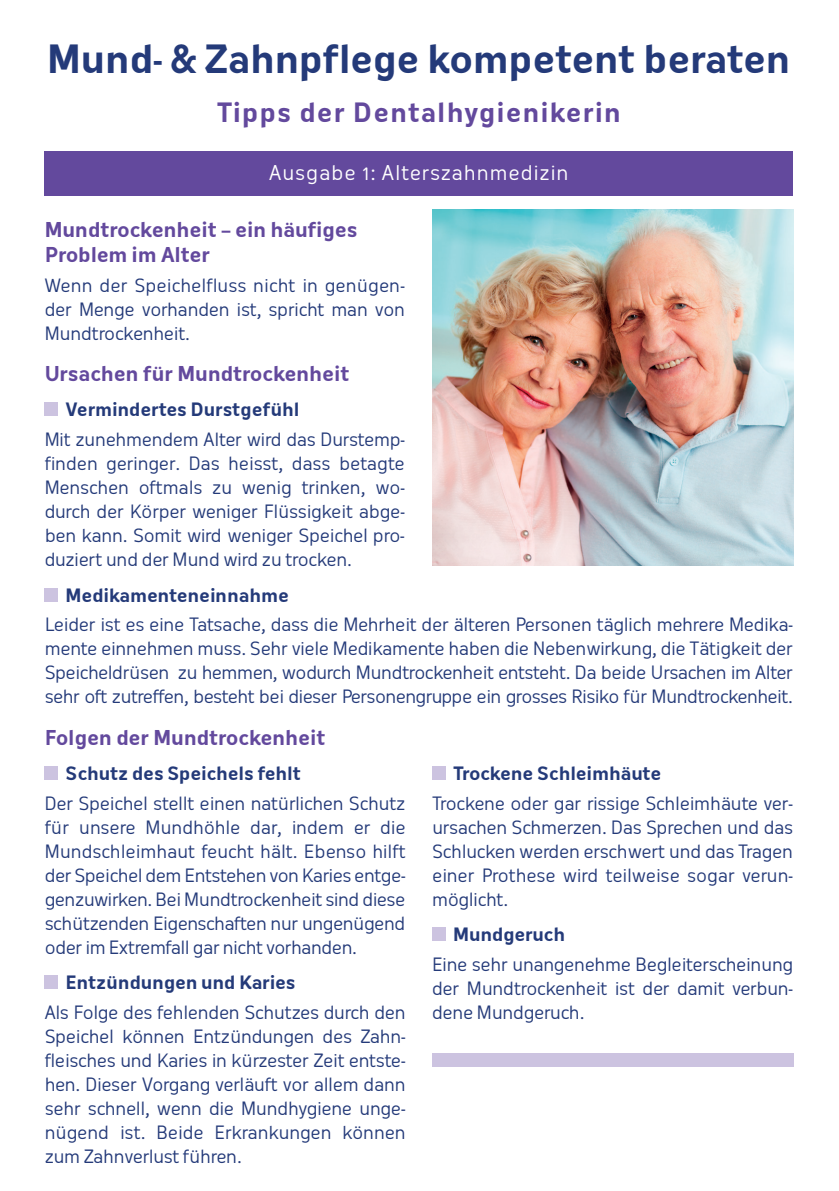
<style>
.page{position:relative;width:839px;height:1191px;background:#fff}
.page>*{position:absolute;margin:0;border:0;box-sizing:border-box;transform-origin:0 0}
.t1{font:700 38px "Oceania";letter-spacing:-.015em;color:#243a79}
.t2{font:700 26px "Oceania";letter-spacing:.04em;color:#63499d}
.t3{font:700 20px/25px "Oceania";letter-spacing:-.01em;color:#63499d}
.t4{font:20px "Oceania";letter-spacing:.035em;color:#fff}
.t5{font:18px/24px "Oceania";letter-spacing:-.03em;color:#243a79;text-align:justify}
.t6{font:700 18px "Oceania";letter-spacing:-.01em;color:#243a79}
</style>
<div class="page">
<div style="left:432px;top:1053px;width:361px;height:14px;background:#ccc3e0"></div>
<div style="left:45px;top:151px;width:748px;height:45px;background:#63499d"></div>
<img style="left:432px;top:209px;width:361px;height:357px">
<div style="left:45px;top:402px;width:13px;height:14px;background:#ccc3e0"></div>
<div style="left:45px;top:588px;width:13px;height:13px;background:#ccc3e0"></div>
<div style="left:45px;top:766px;width:13px;height:14px;background:#ccc3e0"></div>
<div style="left:45px;top:975px;width:13px;height:14px;background:#ccc3e0"></div>
<div style="left:432px;top:766px;width:14px;height:14px;background:#ccc3e0"></div>
<div style="left:432px;top:927px;width:14px;height:14px;background:#ccc3e0"></div>
<h1 class="t1" style="left:47px;top:37px;width:745px">Mund- &amp; Zahnpflege kompetent beraten</h1>
<h2 class="t2" style="left:217px;top:97px;width:405px">Tipps der Dentalhygienikerin</h2>
<p class="t4" style="left:269px;top:161px;width:301px">Ausgabe 1: Alterszahnmedizin</p>
<p class="t3" style="left:45px;top:217px;width:314px">Mundtrockenheit – ein häufiges<br>Problem im Alter</p>
<p class="t5" style="left:45px;top:273px;width:362px">Wenn der Speichelfluss nicht in genügen&shy;der Menge vorhanden ist, spricht man von Mundtrockenheit.</p>
<p class="t3" style="left:45px;top:361px;width:306px">Ursachen für Mundtrockenheit</p>
<p class="t6" style="left:66px;top:399px;width:235px">Vermindertes Durstgefühl</p>
<p class="t5" style="left:45px;top:427px;width:362px">Mit zunehmendem Alter wird das Durstemp&shy;finden geringer. Das heisst, dass betagte Menschen oftmals zu wenig trinken, wo&shy;durch der Körper weniger Flüssigkeit abge&shy;ben kann. Somit wird weniger Speichel pro&shy;duziert und der Mund wird zu trocken.</p>
<p class="t6" style="left:66px;top:584px;width:225px">Medikamenteneinnahme</p>
<p class="t5" style="left:45px;top:612px;width:750px">Leider ist es eine Tatsache, dass die Mehrheit der älteren Personen täglich mehrere Medika&shy;mente einnehmen muss. Sehr viele Medikamente haben die Nebenwirkung, die Tätigkeit der Speicheldrüsen zu hemmen, wodurch Mundtrockenheit entsteht. Da beide Ursachen im Alter sehr oft zutreffen, besteht bei dieser Personengruppe ein grosses Risiko für Mundtrockenheit.</p>
<p class="t3" style="left:45px;top:724px;width:283px">Folgen der Mundtrockenheit</p>
<p class="t6" style="left:66px;top:762px;width:237px">Schutz des Speichels fehlt</p>
<p class="t5" style="left:45px;top:791px;width:363px">Der Speichel stellt einen natürlichen Schutz für unsere Mundhöhle dar, indem er die Mundschleimhaut feucht hält. Ebenso hilft der Speichel dem Entstehen von Karies entge&shy;genzuwirken. Bei Mundtrockenheit sind diese schützenden Eigenschaften nur ungenügend oder im Extremfall gar nicht vorhanden.</p>
<p class="t6" style="left:66px;top:971px;width:232px">Entzündungen und Karies</p>
<p class="t5" style="left:45px;top:1000px;width:363px">Als Folge des fehlenden Schutzes durch den Speichel können Entzündungen des Zahn&shy;fleisches und Karies in kürzester Zeit entste&shy;hen. Dieser Vorgang verläuft vor allem dann sehr schnell, wenn die Mundhygiene unge&shy;nügend ist. Beide Erkrankungen können zum Zahnverlust führen.</p>
<p class="t6" style="left:453px;top:762px;width:210px">Trockene Schleimhäute</p>
<p class="t5" style="left:432px;top:791px;width:363px">Trockene oder gar rissige Schleimhäute ver&shy;ursachen Schmerzen. Das Sprechen und das Schlucken werden erschwert und das Tragen einer Prothese wird teilweise sogar verun&shy;möglicht.</p>
<p class="t6" style="left:453px;top:923px;width:114px">Mundgeruch</p>
<p class="t5" style="left:432px;top:952px;width:363px">Eine sehr unangenehme Begleiterscheinung der Mundtrockenheit ist der damit verbun&shy;dene Mundgeruch.</p>
</div>
